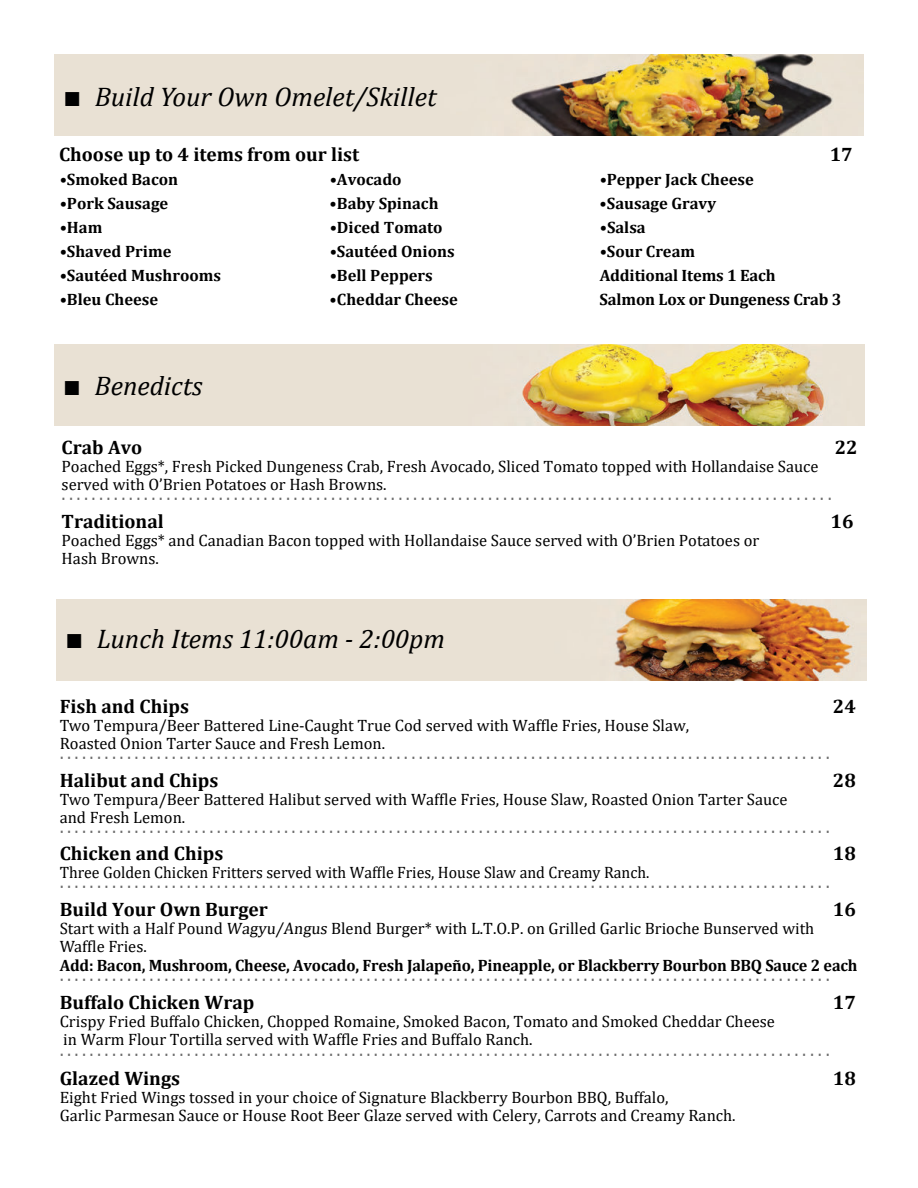
<style>
.page{position:relative;width:918px;height:1188px;background:#fff}
.page>*{position:absolute;margin:0;border:0;box-sizing:border-box;transform-origin:0 0}
.t1{font:italic 27px "Cambria";color:#000}
.t2{font:700 19.5px "Cambria";color:#000}
.t3{font:18px "Cambria";color:#6b6b6b;scale:.93 1}
.t4{font:16.5px/18px "Cambria";color:#000}
.t5{font:700 16.5px "Cambria";color:#000}
.t6{font:16.5px "Cambria";color:#000;scale:.96 1}
.s1{font-style:normal}
</style>
<div class="page">
<img style="left:54px;top:55px;width:810px;height:81px">
<img style="left:57px;top:600px;width:810px;height:81px">
<img style="left:55px;top:344px;width:810px;height:81px">
<h1 class="t1" style="left:62px;top:84px;width:376px"><span class="s1">∎</span> Build Your Own Omelet/Skillet</h1>
<p class="t2" style="left:59px;top:146px;width:302px">Choose up to 4 items from our list</p>
<p class="t2" style="left:830px;top:146px;width:25px">17</p>
<p class="t5" style="left:60px;top:173px;width:120px">•Smoked Bacon</p>
<p class="t5" style="left:330px;top:173px;width:74px">•Avocado</p>
<p class="t5" style="left:600px;top:173px;width:156px">•Pepper Jack Cheese</p>
<p class="t5" style="left:60px;top:197px;width:110px">•Pork Sausage</p>
<p class="t5" style="left:330px;top:197px;width:110px">•Baby Spinach</p>
<p class="t5" style="left:600px;top:197px;width:118px">•Sausage Gravy</p>
<p class="t5" style="left:60px;top:221px;width:44px">•Ham</p>
<p class="t5" style="left:330px;top:221px;width:114px">•Diced Tomato</p>
<p class="t5" style="left:600px;top:221px;width:48px">•Salsa</p>
<p class="t5" style="left:60px;top:245px;width:113px">•Shaved Prime</p>
<p class="t5" style="left:330px;top:245px;width:127px">•Sautéed Onions</p>
<p class="t5" style="left:600px;top:245px;width:97px">•Sour Cream</p>
<p class="t5" style="left:60px;top:269px;width:163px">•Sautéed Mushrooms</p>
<p class="t5" style="left:330px;top:269px;width:105px">•Bell Peppers</p>
<p class="t5" style="left:600px;top:269px;width:177px">Additional Items 1 Each</p>
<p class="t5" style="left:60px;top:293px;width:100px">•Bleu Cheese</p>
<p class="t5" style="left:330px;top:293px;width:130px">•Cheddar Cheese</p>
<p class="t5" style="left:600px;top:293px;width:244px">Salmon Lox or Dungeness Crab 3</p>
<h1 class="t1" style="left:62px;top:373px;width:142px"><span class="s1">∎</span> Benedicts</h1>
<p class="t2" style="left:62px;top:440px;width:82px">Crab Avo</p>
<p class="t2" style="left:835px;top:440px;width:25px">22</p>
<p class="t4" style="left:62px;top:459px;width:758px">Poached Eggs*, Fresh Picked Dungeness Crab, Fresh Avocado, Sliced Tomato topped with Hollandaise Sauce served with O’Brien Potatoes or Hash Browns.</p>
<p class="t3" style="left:62px;top:488px;width:830px">· · · · · · · · · · · · · · · · · · · · · · · · · · · · · · · · · · · · · · · · · · · · · · · · · · · · · · · · · · · · · · · · · · · · · · · · · · · · · · · · · · · · · · · · · · · · · · · · · · · · · · ·</p>
<p class="t2" style="left:62px;top:513px;width:104px">Traditional</p>
<p class="t2" style="left:830px;top:513px;width:25px">16</p>
<p class="t4" style="left:62px;top:533px;width:699px">Poached Eggs* and Canadian Bacon topped with Hollandaise Sauce served with O’Brien Potatoes or<br>Hash Browns.</p>
<h1 class="t1" style="left:64px;top:626px;width:383px"><span class="s1">∎</span> Lunch Items 11:00am - 2:00pm</h1>
<p class="t2" style="left:60px;top:698px;width:131px">Fish and Chips</p>
<p class="t2" style="left:833px;top:698px;width:25px">24</p>
<p class="t4" style="left:60px;top:716px;width:631px">Two Tempura/Beer Battered Line-Caught True Cod served with Waffle Fries, House Slaw,<br>Roasted Onion Tarter Sauce and Fresh Lemon.</p>
<p class="t3" style="left:60px;top:747px;width:830px">· · · · · · · · · · · · · · · · · · · · · · · · · · · · · · · · · · · · · · · · · · · · · · · · · · · · · · · · · · · · · · · · · · · · · · · · · · · · · · · · · · · · · · · · · · · · · · · · · · · · · · ·</p>
<p class="t2" style="left:60px;top:772px;width:160px">Halibut and Chips</p>
<p class="t2" style="left:833px;top:772px;width:25px">28</p>
<p class="t4" style="left:60px;top:790px;width:729px">Two Tempura/Beer Battered Halibut served with Waffle Fries, House Slaw, Roasted Onion Tarter Sauce and Fresh Lemon.</p>
<p class="t3" style="left:60px;top:821px;width:830px">· · · · · · · · · · · · · · · · · · · · · · · · · · · · · · · · · · · · · · · · · · · · · · · · · · · · · · · · · · · · · · · · · · · · · · · · · · · · · · · · · · · · · · · · · · · · · · · · · · · · · · ·</p>
<p class="t2" style="left:60px;top:845px;width:165px">Chicken and Chips</p>
<p class="t2" style="left:833px;top:845px;width:25px">18</p>
<p class="t6" style="left:60px;top:863px;width:616px">Three Golden Chicken Fritters served with Waffle Fries, House Slaw and Creamy Ranch.</p>
<p class="t3" style="left:60px;top:876px;width:830px">· · · · · · · · · · · · · · · · · · · · · · · · · · · · · · · · · · · · · · · · · · · · · · · · · · · · · · · · · · · · · · · · · · · · · · · · · · · · · · · · · · · · · · · · · · · · · · · · · · · · · · ·</p>
<p class="t2" style="left:60px;top:901px;width:210px">Build Your Own Burger</p>
<p class="t2" style="left:833px;top:901px;width:25px">16</p>
<p class="t4" style="left:60px;top:921px;width:756px">Start with a Half Pound Wagyu/Angus Blend Burger* with L.T.O.P. on Grilled Garlic Brioche Bunserved with<br>Waffle Fries.</p>
<p class="t5" style="left:60px;top:959px;width:799px">Add: Bacon, Mushroom, Cheese, Avocado, Fresh Jalapeño, Pineapple, or Blackberry Bourbon BBQ Sauce 2 each</p>
<p class="t3" style="left:60px;top:969px;width:830px">· · · · · · · · · · · · · · · · · · · · · · · · · · · · · · · · · · · · · · · · · · · · · · · · · · · · · · · · · · · · · · · · · · · · · · · · · · · · · · · · · · · · · · · · · · · · · · · · · · · · · · ·</p>
<p class="t2" style="left:60px;top:994px;width:196px">Buffalo Chicken Wrap</p>
<p class="t2" style="left:833px;top:994px;width:25px">17</p>
<p class="t4" style="left:60px;top:1014px;width:717px">Crispy Fried Buffalo Chicken, Chopped Romaine, Smoked Bacon, Tomato and Smoked Cheddar Cheese in Warm Flour Tortilla served with Waffle Fries and Buffalo Ranch.</p>
<p class="t3" style="left:60px;top:1044px;width:830px">· · · · · · · · · · · · · · · · · · · · · · · · · · · · · · · · · · · · · · · · · · · · · · · · · · · · · · · · · · · · · · · · · · · · · · · · · · · · · · · · · · · · · · · · · · · · · · · · · · · · · · ·</p>
<p class="t2" style="left:60px;top:1070px;width:122px">Glazed Wings</p>
<p class="t2" style="left:833px;top:1070px;width:25px">18</p>
<p class="t4" style="left:60px;top:1090px;width:677px">Eight Fried Wings tossed in your choice of Signature Blackberry Bourbon BBQ, Buffalo,<br>Garlic Parmesan Sauce or House Root Beer Glaze served with Celery, Carrots and Creamy Ranch.</p>
</div>
